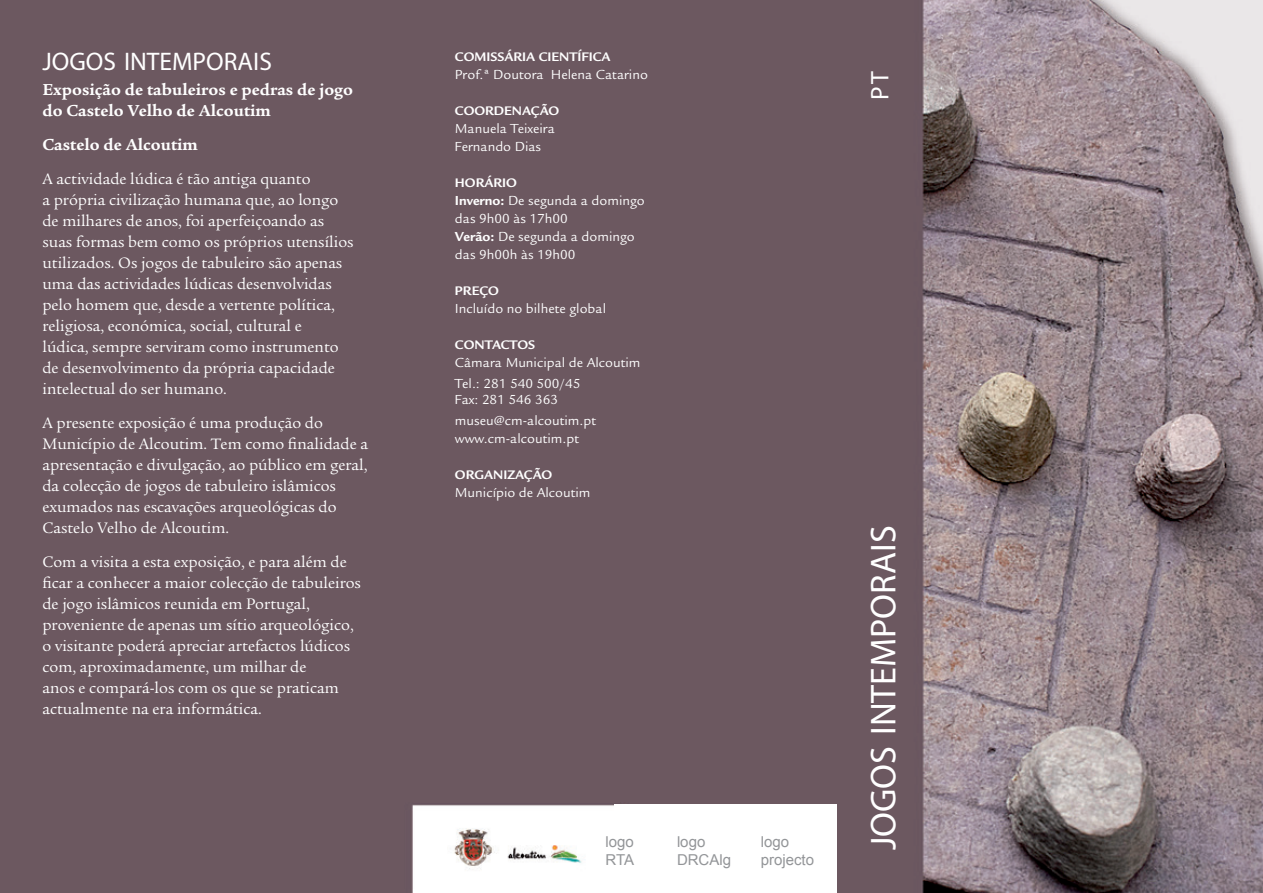
<style>
.page{position:relative;width:1263px;height:893px;background:#fff}
.page>*{position:absolute;margin:0;border:0;box-sizing:border-box;transform-origin:0 0}
.t1{font:36.15px "Myriad Pro";color:#fff}
.t2{font:25.5px "Myriad Pro";color:#fff}
.t3{font:700 17.25px/21px "Legacy Serif Std";color:#fff}
.t4{font:16.5px/21px "Legacy Serif Std";color:#fff}
.t5{font:15px "Arial";color:#939598}
.t6{font:14.25px/18px "Legacy Sans Std";color:#fff}
.t7{font:700 13.5px "Legacy Sans Std";color:#fff}
.s1{font-weight:700}
</style>
<div class="page">
<img style="left:0;top:0;width:1263px;height:893px">
<div style="left:615px;top:804px;width:222px;height:89px;background:#fff"></div>
<p class="t2" style="left:42px;top:46px;width:231px">JOGOS INTEMPORAIS</p>
<p class="t3" style="left:42px;top:80px;width:312px">Exposição de tabuleiros e pedras de jogo do Castelo Velho de Alcoutim</p>
<p class="t3" style="left:42px;top:134px;width:157px">Castelo de Alcoutim</p>
<p class="t4" style="left:42px;top:168px;width:313px">A actividade lúdica é tão antiga quanto<br>a própria civilização humana que, ao longo de milhares de anos, foi aperfeiçoando as suas formas bem como os próprios utensílios utilizados. Os jogos de tabuleiro são apenas uma das actividades lúdicas desenvolvidas pelo homem que, desde a vertente política, religiosa, económica, social, cultural e<br>lúdica, sempre serviram como instrumento de desenvolvimento da própria capacidade intelectual do ser humano.</p>
<p class="t4" style="left:42px;top:412px;width:327px">A presente exposição é uma produção do Município de Alcoutim. Tem como finalidade a apresentação e divulgação, ao público em geral, da colecção de jogos de tabuleiro islâmicos exumados nas escavações arqueológicas do Castelo Velho de Alcoutim.</p>
<p class="t4" style="left:42px;top:551px;width:320px">Com a visita a esta exposição, e para além de ficar a conhecer a maior colecção de tabuleiros de jogo islâmicos reunida em Portugal, proveniente de apenas um sítio arqueológico, o visitante poderá apreciar artefactos lúdicos com, aproximadamente, um milhar de<br>anos e compará-los com os que se praticam actualmente na era informática.</p>
<p class="t7" style="left:455px;top:49px;width:157px">COMISSÁRIA CIENTÍFICA</p>
<p class="t6" style="left:455px;top:66px;width:195px">Prof.ª Doutora Helena Catarino</p>
<p class="t7" style="left:455px;top:103px;width:106px">COORDENAÇÃO</p>
<p class="t6" style="left:455px;top:120px;width:101px">Manuela Teixeira</p>
<p class="t6" style="left:455px;top:138px;width:88px">Fernando Dias</p>
<p class="t7" style="left:455px;top:175px;width:63px">HORÁRIO</p>
<p class="t6" style="left:455px;top:192px;width:191px"><span class="s1">Inverno:</span> De segunda a domingo das 9h00 às 17h00</p>
<p class="t6" style="left:455px;top:228px;width:181px"><span class="s1">Verão:</span> De segunda a domingo das 9h00h às 19h00</p>
<p class="t7" style="left:455px;top:283px;width:45px">PREÇO</p>
<p class="t6" style="left:455px;top:300px;width:153px">Incluído no bilhete global</p>
<p class="t7" style="left:455px;top:337px;width:82px">CONTACTOS</p>
<p class="t6" style="left:455px;top:354px;width:187px">Câmara Municipal de Alcoutim</p>
<p class="t6" style="left:455px;top:374px;width:127px">Tel.: 281 540 500/45</p>
<p class="t6" style="left:455px;top:391px;width:105px">Fax: 281 546 363</p>
<p class="t6" style="left:455px;top:412px;width:143px">museu@cm-alcoutim.pt</p>
<p class="t6" style="left:455px;top:430px;width:126px">www.cm-alcoutim.pt</p>
<p class="t7" style="left:455px;top:467px;width:99px">ORGANIZAÇÃO</p>
<p class="t6" style="left:455px;top:484px;width:137px">Município de Alcoutim</p>
<p class="t5" style="left:605px;top:832px;width:30px">logo</p>
<p class="t5" style="left:605px;top:850px;width:30px">RTA</p>
<p class="t5" style="left:677px;top:832px;width:30px">logo</p>
<p class="t5" style="left:677px;top:850px;width:56px">DRCAlg</p>
<p class="t5" style="left:761px;top:832px;width:30px">logo</p>
<p class="t5" style="left:761px;top:850px;width:55px">projecto</p>
<p class="t2" style="left:864px;top:100px;width:29px;rotate:-90deg">PT</p>
<p class="t1" style="left:861px;top:850px;width:326px;rotate:-90deg">JOGOS INTEMPORAIS</p>
</div>
